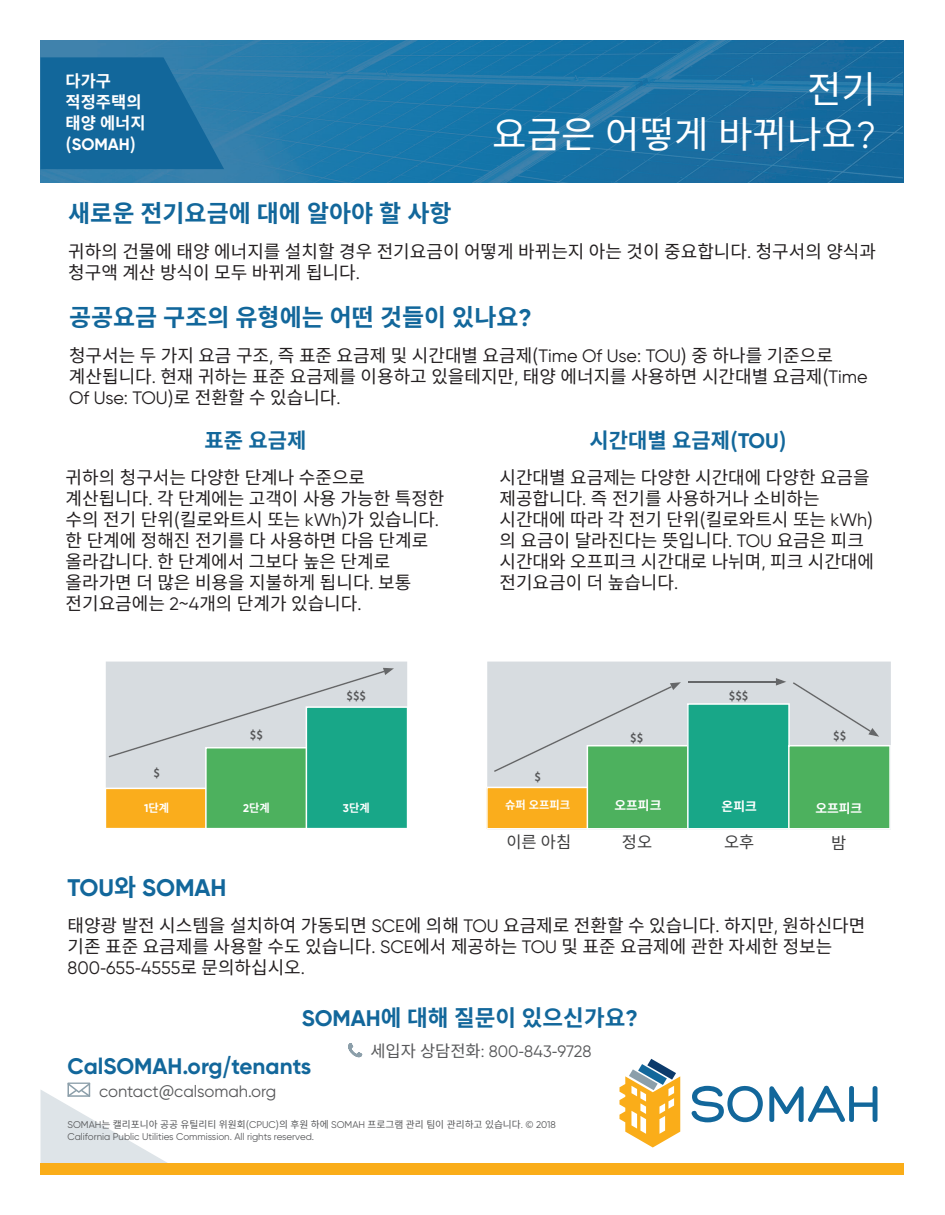
<style>
.page{position:relative;width:945px;height:1215px;background:#fff}
.page>*{position:absolute;margin:0;border:0;box-sizing:border-box;transform-origin:0 0}
.t1{font:37.5px/45px "Noto Sans CJ Kkr";color:#fff;text-align:right}
.t2{font:700 24px "Noto Sans CJ Kkr";color:#12679b}
.t3{font:700 24px "Gilroy";letter-spacing:-.005em;color:#12679b}
.t4{font:700 22.5px "Gilroy";color:#12679b}
.t5{font:700 22.5px "Noto Sans CJ Kkr";color:#12679b}
.t6{font:700 21px "Noto Sans CJ Kkr";color:#12679b}
.t7{font:18px/21px "Noto Sans CJ Kkr";color:#231f20}
.t8{font:18px "Gilroy";letter-spacing:-.01em;color:#231f20}
.t9{font:16.5px "Gilroy";color:#57585a}
.t10{font:700 16.5px/21px "Noto Sans CJ Kkr";color:#fff}
.t11{font:16.5px "Noto Sans CJ Kkr";color:#3e3e3f}
.t12{font:700 16.5px "Gilroy";color:#fff}
.t13{font:700 12.75px "Noto Sans CJ Kkr";color:#fff}
.t14{font:700 11.25px "Noto Sans CJ Kkr";color:#fff}
.t15{font:700 11.25px "Noto Sans CJ Kkr";color:#57585a}
.t16{font:9.75px "Noto Sans CJ Kkr";color:#57585a}
.t17{font:9.75px "Gilroy";color:#57585a}
.s1{font-family:"Noto Sans CJ Kkr"}
.s2{font-family:"Gilroy"}
</style>
<div class="page">
<img style="left:40px;top:40px;width:863px;height:143px">
<svg style="left:691px;top:1086px;width:72px;height:36px"></svg>
<svg style="left:769px;top:1085px;width:109px;height:37px"></svg>
<svg style="left:620px;top:1059px;width:60px;height:89px"></svg>
<div style="left:40px;top:1163px;width:864px;height:11px;background:#faad19"></div>
<svg style="left:40px;top:57px;width:184px;height:112px;background:#176b9d"></svg>
<svg style="left:41px;top:1083px;width:126px;height:80px"></svg>
<svg style="left:348px;top:1043px;width:14px;height:14px"></svg>
<div style="left:106px;top:662px;width:301px;height:6px;background:#d7dce0"></div>
<svg style="left:106px;top:668px;width:301px;height:160px;background:#93c3a4"></svg>
<div style="left:487px;top:662px;width:404px;height:16px;background:#d7dce0"></div>
<svg style="left:486px;top:678px;width:405px;height:152px;background:#8ec3a0"></svg>
<p class="t10" style="left:66px;top:71px;width:82px">다가구 적정주택의 태양 에너지</p>
<p class="t12" style="left:66px;top:134px;width:72px"><span class="s1">(</span>SOMAH<span class="s1">)</span></p>
<h1 class="t1" style="left:492px;top:68px;width:385px">전기<br>요금은 어떻게 바뀌나요<span class="s2">?</span></h1>
<h2 class="t2" style="left:68px;top:199px;width:385px">새로운 전기요금에 대에 알아야 할 사항</h2>
<p class="t7" style="left:68px;top:241px;width:809px">귀하의 건물에 태양 에너지를 설치할 경우 전기요금이 어떻게 바뀌는지 아는 것이 중요합니다<span class="s2">.</span> 청구서의 양식과 청구액 계산 방식이 모두 바뀌게 됩니다<span class="s2">.</span></p>
<h2 class="t2" style="left:69px;top:304px;width:464px">공공요금 구조의 유형에는 어떤 것들이 있나요<span class="s2">?</span></h2>
<p class="t7" style="left:69px;top:346px;width:800px">청구서는 두 가지 요금 구조<span class="s2">,</span> 즉 표준 요금제 및 시간대별 요금제(<span class="s2">Time Of Use: TOU</span>) 중 하나를 기준으로 계산됩니다<span class="s2">.</span> 현재 귀하는 표준 요금제를 이용하고 있을테지만<span class="s2">,</span> 태양 에너지를 사용하면 시간대별 요금제(<span class="s2">Time</span></p>
<p class="t8" style="left:69px;top:387px;width:273px">Of Use: TOU<span class="s1">)로 전환할 수 있습니다</span>.</p>
<p class="t6" style="left:205px;top:428px;width:103px">표준 요금제</p>
<p class="t7" style="left:66px;top:467px;width:380px">귀하의 청구서는 다양한 단계나 수준으로 계산됩니다<span class="s2">.</span> 각 단계에는 고객이 사용 가능한 특정한 수의 전기 단위(킬로와트시 또는 <span class="s2">kWh</span>)가 있습니다<span class="s2">. </span>한 단계에 정해진 전기를 다 사용하면 다음 단계로 올라갑니다<span class="s2">.</span> 한 단계에서 그보다 높은 단계로 올라가면 더 많은 비용을 지불하게 됩니다<span class="s2">.</span> 보통 전기요금에는 <span class="s2">2</span>~<span class="s2">4</span>개의 단계가 있습니다<span class="s2">.</span></p>
<p class="t6" style="left:590px;top:428px;width:199px">시간대별 요금제(<span class="s2">TOU</span>)</p>
<p class="t7" style="left:500px;top:467px;width:376px">시간대별 요금제는 다양한 시간대에 다양한 요금을 제공합니다<span class="s2">.</span> 즉 전기를 사용하거나 소비하는 시간대에 따라 각 전기 단위(킬로와트시 또는 <span class="s2">kWh</span>) 의 요금이 달라진다는 뜻입니다<span class="s2">. TOU</span> 요금은 피크 시간대와 오프피크 시간대로 나뉘며<span class="s2">,</span> 피크 시간대에 전기요금이 더 높습니다<span class="s2">.</span></p>
<p class="t15" style="left:346px;top:690px;width:21px">$$$</p>
<p class="t15" style="left:729px;top:690px;width:21px">$$$</p>
<p class="t15" style="left:250px;top:729px;width:15px">$$</p>
<p class="t15" style="left:630px;top:732px;width:15px">$$</p>
<p class="t15" style="left:833px;top:729px;width:15px">$$</p>
<p class="t15" style="left:153px;top:767px;width:8px">$</p>
<p class="t15" style="left:534px;top:771px;width:8px">$</p>
<p class="t14" style="left:144px;top:801px;width:27px"><span class="s2">1</span>단계</p>
<p class="t14" style="left:243px;top:801px;width:28px"><span class="s2">2</span>단계</p>
<p class="t14" style="left:343px;top:801px;width:28px"><span class="s2">3</span>단계</p>
<p class="t14" style="left:505px;top:799px;width:66px">슈퍼 오프피크</p>
<p class="t13" style="left:614px;top:799px;width:48px">오프피크</p>
<p class="t13" style="left:722px;top:799px;width:37px">온피크</p>
<p class="t13" style="left:815px;top:801px;width:48px">오프피크</p>
<p class="t11" style="left:506px;top:832px;width:66px">이른 아침</p>
<p class="t11" style="left:622px;top:832px;width:32px">정오</p>
<p class="t11" style="left:724px;top:832px;width:32px">오후</p>
<p class="t11" style="left:831px;top:833px;width:17px">밤</p>
<h2 class="t3" style="left:68px;top:872px;width:161px">TOU<span class="s1">와</span> SOMAH</h2>
<p class="t7" style="left:68px;top:915px;width:799px">태양광 발전 시스템을 설치하여 가동되면 <span class="s2">SCE</span>에 의해 <span class="s2">TOU</span> 요금제로 전환할 수 있습니다<span class="s2">.</span> 하지만<span class="s2">,</span> 원하신다면 기존 표준 요금제를 사용할 수도 있습니다<span class="s2">. SCE</span>에서 제공하는 <span class="s2">TOU</span> 및 표준 요금제에 관한 자세한 정보는</p>
<p class="t8" style="left:67px;top:956px;width:239px">800<span class="s1">-</span>655<span class="s1">-</span>4555<span class="s1">로 문의하십시오</span>.</p>
<p class="t5" style="left:302px;top:1005px;width:338px"><span class="s2">SOMAH</span>에 대해 질문이 있으신가요<span class="s2">?</span></p>
<p class="t9" style="left:370px;top:1041px;width:223px"><span class="s1">세입자 상담전화</span>: 800<span class="s1">-</span>843<span class="s1">-</span>9728</p>
<p class="t4" style="left:68px;top:1052px;width:245px">CalSOMAH.org<span class="s1">/</span>tenants</p>
<p class="t9" style="left:99px;top:1081px;width:179px">contact<span class="s1">@</span>calsomah.org</p>
<p class="t16" style="left:68px;top:1119px;width:490px"><span class="s2">SOMAH</span>는 캘리포니아 공공 유틸리티 위원회(<span class="s2">CPUC</span>)의 후원 하에 <span class="s2">SOMAH</span> 프로그램 관리 팀이 관리하고 있습니다<span class="s2">.</span> © <span class="s2">2018</span></p>
<p class="t17" style="left:68px;top:1131px;width:248px">California Public Utilities Commission. All rights reserved.</p>
</div>
